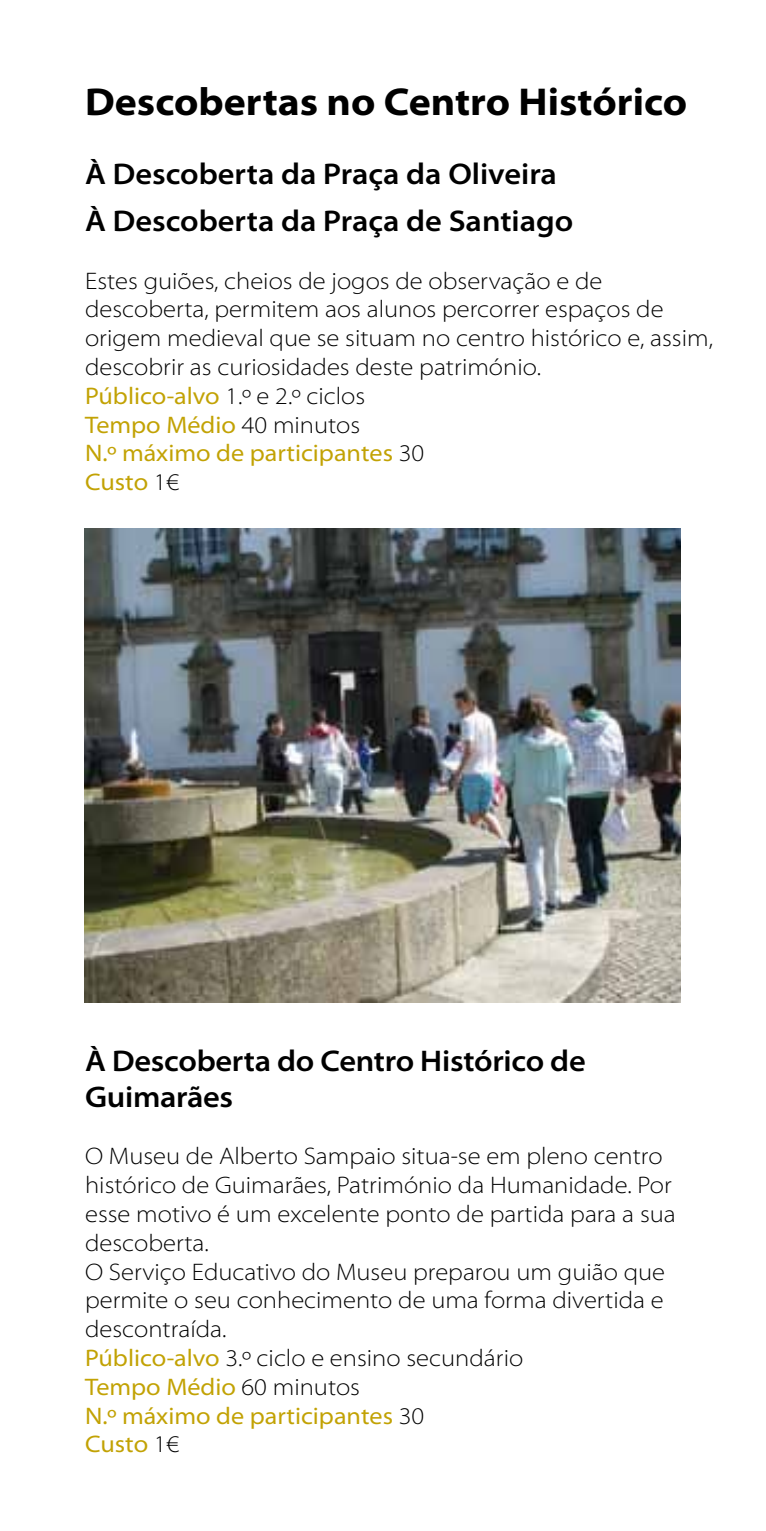
<style>
.page{position:relative;width:766px;height:1531px;background:#fff}
.page>*{position:absolute;margin:0;border:0;box-sizing:border-box;transform-origin:0 0}
.t1{font:700 semi-expanded 39px "Myriad Pro";color:#000}
.t2{font:600 semi-expanded 30px/46.8px "Myriad Pro";letter-spacing:-.005em;color:#000}
.t3{font:300 semi-expanded 24px/28.8px "Myriad Pro";color:#000}
.s1{font-weight:400;color:#c2a204}
</style>
<div class="page">
<img style="left:85px;top:528px;width:595px;height:474px">
<h1 class="t1" style="left:85px;top:80px;width:603px">Descobertas no Centro Histórico</h1>
<p class="t2" style="left:85px;top:151px;width:489px">À Descoberta da Praça da Oliveira<br>À Descoberta da Praça de Santiago</p>
<p class="t3" style="left:85px;top:266px;width:629px">Estes guiões, cheios de jogos de observação e de descoberta, permitem aos alunos percorrer espaços de origem medieval que se situam no centro histórico e, assim, descobrir as curiosidades deste património.<br><span class="s1">Público-alvo</span> 1.º e 2.º ciclos<br><span class="s1">Tempo Médio</span> 40 minutos<br><span class="s1">N.º máximo de participantes</span> 30<br><span class="s1">Custo</span> 1€</p>
<p class="t2" style="left:85px;top:1043px;width:502px;line-height:36px">À Descoberta do Centro Histórico de<br>Guimarães</p>
<p class="t3" style="left:85px;top:1142px;width:592px">O Museu de Alberto Sampaio situa-se em pleno centro histórico de Guimarães, Património da Humanidade. Por esse motivo é um excelente ponto de partida para a sua descoberta.<br>O Serviço Educativo do Museu preparou um guião que permite o seu conhecimento de uma forma divertida e descontraída.<br><span class="s1">Público-alvo</span> 3.º ciclo e ensino secundário<br><span class="s1">Tempo Médio</span> 60 minutos<br><span class="s1">N.º máximo de participantes</span> 30<br><span class="s1">Custo</span> 1€</p>
</div>
